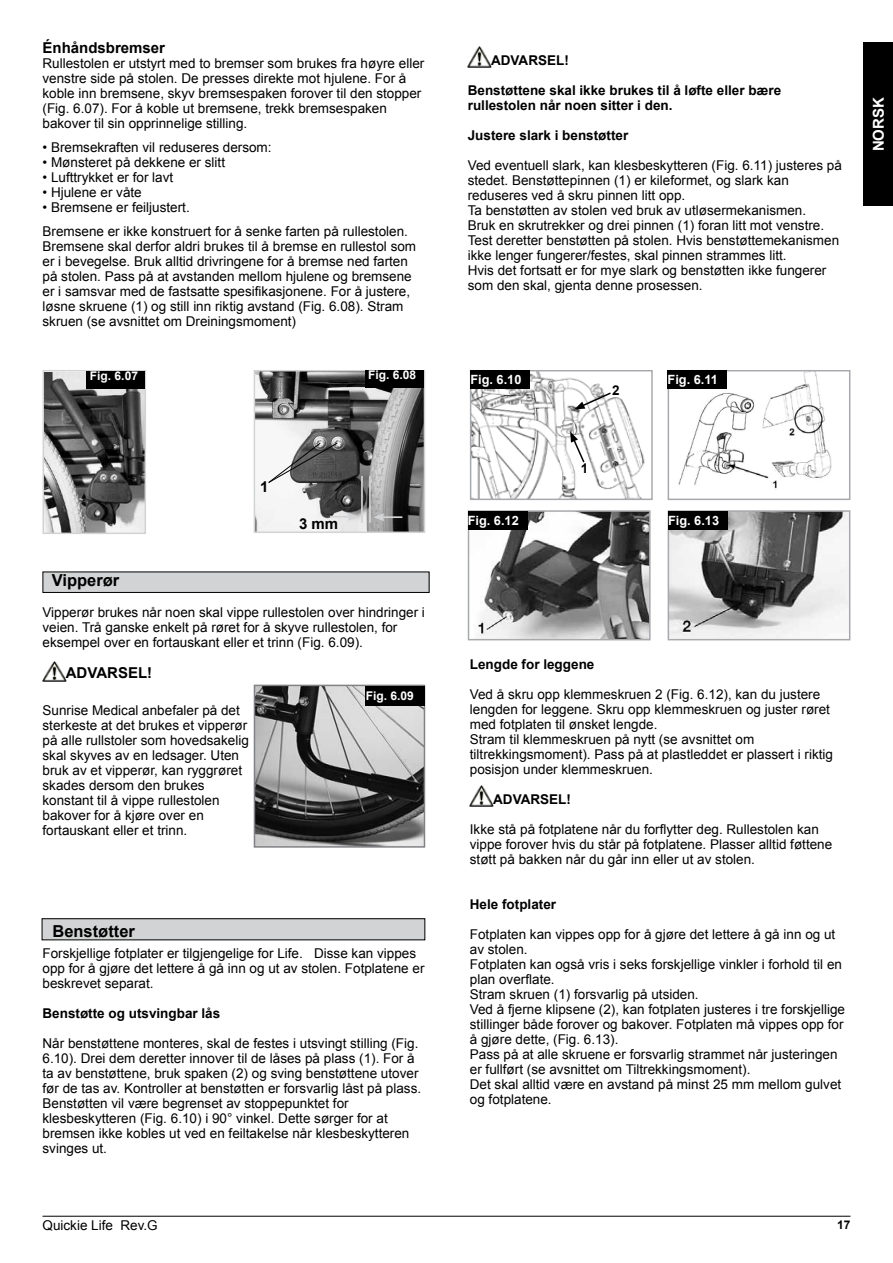
<style>
.page{position:relative;width:893px;height:1263px;background:#fff}
.page>*{position:absolute;margin:0;border:0;box-sizing:border-box;transform-origin:0 0}
.NO-SUB-HEADING{font:700 16.5px "Arial";color:#000}
.body_fett{font:700 15px "Arial";color:#000}
.WARNING{font:700 15px "Arial";color:#000}
.t1{font:700 15px "Arial";color:#fff}
.ziffern_im_Bild{font:700 15px "Arial";color:#000}
.BODY_TEXT{font:13.5px/15px "Arial";color:#000}
.BODY_TEXT-2{font:700 13.5px/15px "Arial";color:#000}
.Bildnummer{font:700 12.75px "Arial";color:#fff}
.FIG{font:700 12px "Arial";color:#fff}
.t2{font:700 12px "Arial";color:#000}
</style>
<div class="page">
<div style="left:863px;top:43px;width:30px;height:163px;background:#000"></div>
<hr style="left:43px;top:1216px;width:807px;height:1px;background:#000">
<img style="left:46px;top:373px;width:97px;height:158px">
<div style="left:43px;top:370px;width:103px;height:164px;border:2px solid #d1d3d4"></div>
<div style="left:87px;top:371px;width:58px;height:17px;background:#000"></div>
<img style="left:257px;top:373px;width:165px;height:157px">
<div style="left:254px;top:370px;width:171px;height:163px;border:2px solid #d1d3d4"></div>
<hr style="left:369px;top:476px;width:2px;height:47px;background:#d1d3d4">
<hr style="left:361px;top:476px;width:2px;height:47px;background:#d1d3d4">
<hr style="left:382px;top:516px;width:20px;height:2px;background:#d1d3d4">
<svg style="left:373px;top:513px;width:12px;height:8px"></svg>
<svg style="left:330px;top:512px;width:29px;height:9px"></svg>
<svg style="left:267px;top:442px;width:71px;height:42px"></svg>
<div style="left:365px;top:371px;width:59px;height:17px;background:#000"></div>
<img style="left:43px;top:661px;width:23px;height:21px">
<div style="left:43px;top:572px;width:386px;height:20px;background:#d1d3d4"></div>
<div style="left:43px;top:571px;width:386px;height:22px;border:1px solid #000"></div>
<img style="left:257px;top:688px;width:165px;height:157px">
<div style="left:254px;top:685px;width:171px;height:163px;border:2px solid #808285"></div>
<div style="left:366px;top:686px;width:59px;height:20px;background:#000"></div>
<img style="left:468px;top:46px;width:24px;height:21px">
<div style="left:42px;top:919px;width:383px;height:21px;background:#d1d3d4"></div>
<div style="left:42px;top:918px;width:383px;height:22px;border:1px solid #000"></div>
<img style="left:471px;top:513px;width:177px;height:124px">
<div style="left:468px;top:510px;width:183px;height:130px;border:2px solid #a7a9ac"></div>
<div style="left:468px;top:511px;width:59px;height:18px;background:#000"></div>
<img style="left:671px;top:513px;width:176px;height:124px">
<div style="left:668px;top:510px;width:182px;height:130px;border:2px solid #a7a9ac"></div>
<div style="left:668px;top:511px;width:60px;height:19px;background:#000"></div>
<img style="left:678px;top:373px;width:154px;height:116px">
<div style="left:668px;top:370px;width:182px;height:130px;border:2px solid #a7a9ac"></div>
<div style="left:668px;top:370px;width:59px;height:19px;background:#000"></div>
<img style="left:470px;top:786px;width:24px;height:21px">
<img style="left:473px;top:373px;width:172px;height:124px">
<div style="left:470px;top:370px;width:183px;height:130px;border:2px solid #a7a9ac"></div>
<div style="left:470px;top:370px;width:60px;height:19px;background:#000"></div>
<svg style="left:574px;top:391px;width:38px;height:18px"></svg>
<svg style="left:570px;top:431px;width:16px;height:33px"></svg>
<p class="body_fett" style="left:43px;top:38px;width:124px">Énhåndsbremser</p>
<p class="BODY_TEXT" style="left:43px;top:56px;width:383px">Rullestolen er utstyrt med to bremser som brukes fra høyre eller venstre side på stolen. De presses direkte mot hjulene. For å koble inn bremsene, skyv bremsespaken forover til den stopper (Fig. 6.07). For å koble ut bremsene, trekk bremsespaken bakover til sin opprinnelige stilling.</p>
<p class="BODY_TEXT" style="left:43px;top:140px;width:231px">• Bremsekraften vil reduseres dersom:</p>
<p class="BODY_TEXT" style="left:43px;top:155px;width:184px">• Mønsteret på dekkene er slitt</p>
<p class="BODY_TEXT" style="left:43px;top:170px;width:132px">• Lufttrykket er for lavt</p>
<p class="BODY_TEXT" style="left:43px;top:185px;width:101px">• Hjulene er våte</p>
<p class="BODY_TEXT" style="left:43px;top:200px;width:149px">• Bremsene er feiljustert.</p>
<p class="BODY_TEXT" style="left:43px;top:224px;width:375px">Bremsene er ikke konstruert for å senke farten på rullestolen.<br>Bremsene skal derfor aldri brukes til å bremse en rullestol som er i bevegelse. Bruk alltid drivringene for å bremse ned farten på stolen. Pass på at avstanden mellom hjulene og bremsene er i samsvar med de fastsatte spesifikasjonene. For å justere, løsne skruene (1) og still inn riktig avstand (Fig. 6.08). Stram skruen (se avsnittet om Dreiningsmoment)</p>
<p class="FIG" style="left:90px;top:368px;width:50px">Fig. 6.07</p>
<p class="FIG" style="left:368px;top:367px;width:50px">Fig. 6.08</p>
<p class="BODY_TEXT-2" style="left:491px;top:53px;width:79px">ADVARSEL!</p>
<p class="BODY_TEXT-2" style="left:468px;top:83px;width:315px">Benstøttene skal ikke brukes til å løfte eller bære rullestolen når noen sitter i den.</p>
<p class="BODY_TEXT-2" style="left:468px;top:128px;width:162px">Justere slark i benstøtter</p>
<p class="BODY_TEXT" style="left:468px;top:158px;width:376px">Ved eventuell slark, kan klesbeskytteren (Fig. 6.11) justeres på stedet. Benstøttepinnen (1) er kileformet, og slark kan reduseres ved å skru pinnen litt opp.</p>
<p class="BODY_TEXT" style="left:468px;top:203px;width:340px">Ta benstøtten av stolen ved bruk av utløsermekanismen.</p>
<p class="BODY_TEXT" style="left:468px;top:218px;width:373px">Bruk en skrutrekker og drei pinnen (1) foran litt mot venstre.<br>Test deretter benstøtten på stolen. Hvis benstøttemekanismen ikke lenger fungerer/festes, skal pinnen strammes litt.</p>
<p class="BODY_TEXT" style="left:468px;top:263px;width:360px">Hvis det fortsatt er for mye slark og benstøtten ikke fungerer som den skal, gjenta denne prosessen.</p>
<p class="t1" style="left:868px;top:151px;width:56px;rotate:-90deg">NORSK</p>
<p class="Bildnummer" style="left:470px;top:371px;width:53px">Fig. 6.10</p>
<p class="BODY_TEXT-2" style="left:612px;top:383px;width:9px">2</p>
<p class="Bildnummer" style="left:668px;top:371px;width:52px">Fig. 6.11</p>
<p class="NO-SUB-HEADING" style="left:52px;top:569px;width:69px">Vipperør</p>
<p class="ziffern_im_Bild" style="left:260px;top:477px;width:10px">1</p>
<p class="ziffern_im_Bild" style="left:299px;top:514px;width:41px">3 mm</p>
<p class="BODY_TEXT" style="left:43px;top:605px;width:384px">Vipperør brukes når noen skal vippe rullestolen over hindringer i veien. Trå ganske enkelt på røret for å skyve rullestolen, for eksempel over en fortauskant eller et trinn (Fig. 6.09).</p>
<p class="WARNING" style="left:66px;top:663px;width:88px">ADVARSEL!</p>
<p class="BODY_TEXT" style="left:43px;top:703px;width:208px">Sunrise Medical anbefaler på det sterkeste at det brukes et vipperør på alle rullstoler som hovedsakelig skal skyves av en ledsager. Uten bruk av et vipperør, kan ryggrøret skades dersom den brukes konstant til å vippe rullestolen bakover for å kjøre over en fortauskant eller et trinn.</p>
<p class="FIG" style="left:366px;top:688px;width:50px">Fig. 6.09</p>
<p class="NO-SUB-HEADING" style="left:52px;top:920px;width:84px">Benstøtter</p>
<p class="BODY_TEXT" style="left:43px;top:945px;width:383px">Forskjellige fotplater er tilgjengelige for Life. Disse kan vippes opp for å gjøre det lettere å gå inn og ut av stolen. Fotplatene er beskrevet separat.</p>
<p class="BODY_TEXT-2" style="left:43px;top:1006px;width:179px">Benstøtte og utsvingbar lås</p>
<p class="BODY_TEXT" style="left:43px;top:1035px;width:380px">Når benstøttene monteres, skal de festes i utsvingt stilling (Fig.<br>6.10). Drei dem deretter innover til de låses på plass (1). For å ta av benstøttene, bruk spaken (2) og sving benstøttene utover før de tas av. Kontroller at benstøtten er forsvarlig låst på plass.</p>
<p class="BODY_TEXT" style="left:43px;top:1095px;width:368px">Benstøtten vil være begrenset av stoppepunktet for klesbeskytteren (Fig. 6.10) i 90° vinkel. Dette sørger for at bremsen ikke kobles ut ved en feiltakelse når klesbeskytteren svinges ut.</p>
<p class="BODY_TEXT-2" style="left:581px;top:462px;width:9px">1</p>
<p class="Bildnummer" style="left:468px;top:512px;width:53px">Fig. 6.12</p>
<p class="Bildnummer" style="left:668px;top:512px;width:53px">Fig. 6.13</p>
<p class="BODY_TEXT-2" style="left:470px;top:657px;width:126px">Lengde for leggene</p>
<p class="BODY_TEXT" style="left:470px;top:687px;width:362px">Ved å skru opp klemmeskruen 2 (Fig. 6.12), kan du justere lengden for leggene. Skru opp klemmeskruen og juster røret med fotplaten til ønsket lengde.</p>
<p class="BODY_TEXT" style="left:470px;top:732px;width:365px">Stram til klemmeskruen på nytt (se avsnittet om tiltrekkingsmoment). Pass på at plastleddet er plassert i riktig posisjon under klemmeskruen.</p>
<p class="BODY_TEXT-2" style="left:493px;top:792px;width:79px">ADVARSEL!</p>
<p class="BODY_TEXT" style="left:470px;top:822px;width:364px">Ikke stå på fotplatene når du forflytter deg. Rullestolen kan vippe forover hvis du står på fotplatene. Plasser alltid føttene støtt på bakken når du går inn eller ut av stolen.</p>
<p class="BODY_TEXT-2" style="left:470px;top:897px;width:88px">Hele fotplater</p>
<p class="BODY_TEXT" style="left:470px;top:927px;width:367px">Fotplaten kan vippes opp for å gjøre det lettere å gå inn og ut av stolen.</p>
<p class="BODY_TEXT" style="left:470px;top:957px;width:374px">Fotplaten kan også vris i seks forskjellige vinkler i forhold til en plan overflate.</p>
<p class="BODY_TEXT" style="left:470px;top:987px;width:230px">Stram skruen (1) forsvarlig på utsiden.</p>
<p class="BODY_TEXT" style="left:470px;top:1002px;width:377px;text-align:justify">Ved å fjerne klipsene (2), kan fotplaten justeres i tre forskjellige stillinger både forover og bakover. Fotplaten må vippes opp for å gjøre dette, (Fig. 6.13).</p>
<p class="BODY_TEXT" style="left:470px;top:1047px;width:369px">Pass på at alle skruene er forsvarlig strammet når justeringen er fullført (se avsnittet om Tiltrekkingsmoment).</p>
<p class="BODY_TEXT" style="left:470px;top:1077px;width:373px">Det skal alltid være en avstand på minst 25 mm mellom gulvet og fotplatene.</p>
<p class="BODY_TEXT" style="left:43px;top:1218px;width:117px">Quickie Life Rev.G</p>
<p class="t2" style="left:837px;top:1217px;width:15px">17</p>
</div>
